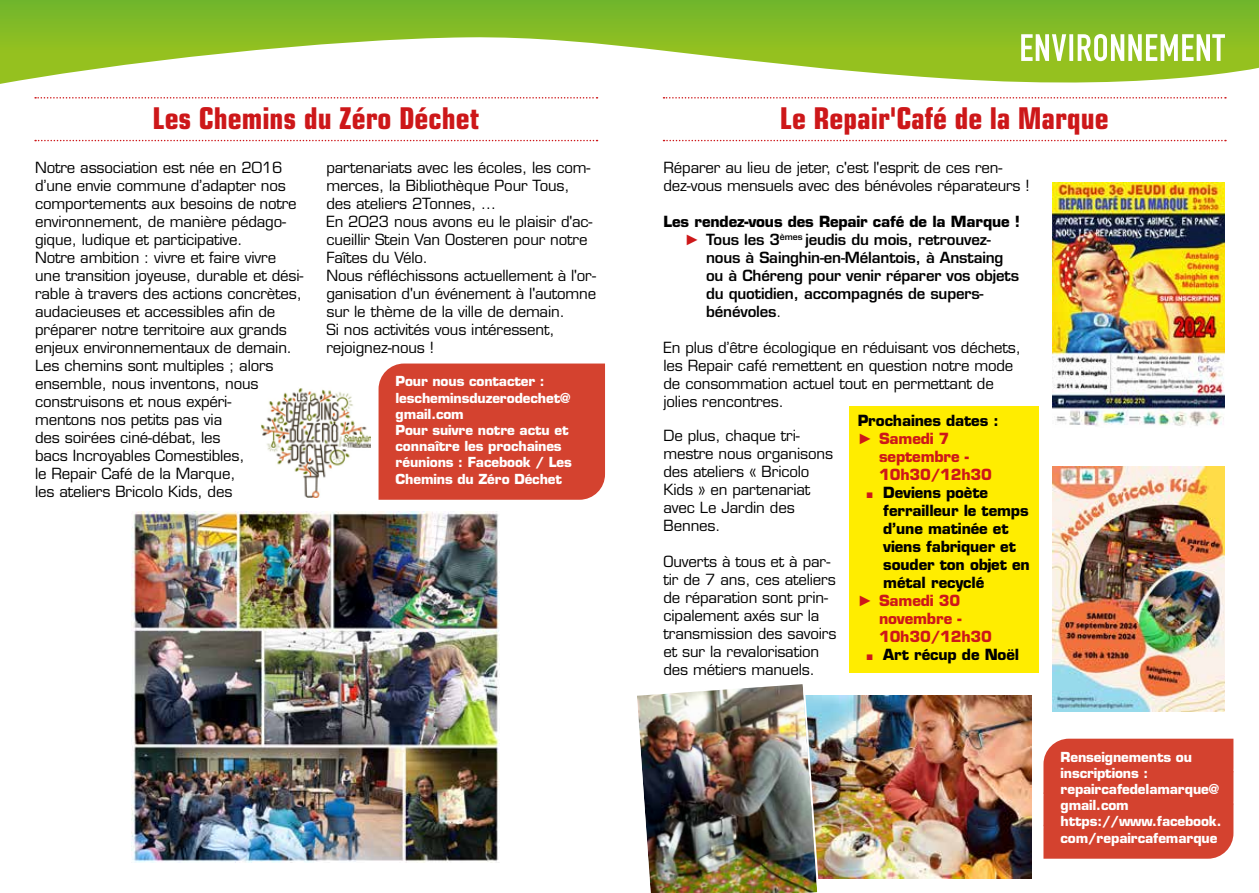
<style>
.page{position:relative;width:1259px;height:893px;background:#fff}
.page>*{position:absolute;margin:0;border:0;box-sizing:border-box;transform-origin:0 0}
.t1{font:700 condensed 30px "Eurostile LT Std";color:#cd1719}
.t2{font:15px/18px "Eurostile LT Std";letter-spacing:-.01em;color:#000}
.t3{font:700 15px/18px "Eurostile LT Std";letter-spacing:-.01em;color:#000;text-align:center}
.t4{font:600 15px/18px "Eurostile LT Std";letter-spacing:-.01em;color:#000}
.t5{font:700 15px "Eurostile LT Std";letter-spacing:-.01em;color:#cd1719}
.t6{font:700 13.5px/16.2px "Eurostile LT Std";letter-spacing:-.01em;color:#fff}
.s1{font-family:"Arial";font-weight:900;color:#cd1719}
.s2{font-weight:600}
.s3{font-weight:400}
.s4{font-family:"Arial";font-weight:900}
.s5{font-family:"Arial";font-weight:900;font-size:12px;color:#cd1719}
</style>
<div class="page">
<svg style="left:0;top:0;width:1259px;height:84px"></svg>
<svg style="left:1021px;top:34px;width:204px;height:27px"></svg>
<svg style="left:35px;top:140px;width:562px;height:1px"></svg>
<svg style="left:35px;top:97px;width:562px;height:2px"></svg>
<img style="left:132px;top:511px;width:368px;height:351px">
<img style="left:261px;top:388px;width:110px;height:109px">
<div style="left:378px;top:364px;width:227px;height:136px;background:#d4422f"></div>
<svg style="left:663px;top:140px;width:563px;height:1px"></svg>
<svg style="left:663px;top:97px;width:563px;height:2px"></svg>
<img style="left:820px;top:695px;width:211px;height:183px">
<img style="left:1052px;top:183px;width:173px;height:243px">
<img style="left:1052px;top:467px;width:173px;height:244px">
<div style="left:849px;top:406px;width:190px;height:32px;background:#ffed00"></div>
<div style="left:849px;top:424px;width:190px;height:68px;background:#ffed00"></div>
<div style="left:849px;top:478px;width:190px;height:122px;background:#ffed00"></div>
<div style="left:849px;top:586px;width:190px;height:68px;background:#ffed00"></div>
<div style="left:849px;top:640px;width:190px;height:32px;background:#ffed00"></div>
<div style="left:1043px;top:739px;width:190px;height:120px;background:#d4422f"></div>
<img style="left:637px;top:684px;width:183px;height:209px">
<h1 class="t1" style="left:152px;top:100px;width:328px">Les Chemins du Zéro Déchet</h1>
<p class="t2" style="left:35px;top:158px;width:270px">Notre association est née en 2016 d’une envie commune d’adapter nos comportements aux besoins de notre environnement, de manière pédago&shy;gique, ludique et participative.<br>Notre ambition : vivre et faire vivre une transition joyeuse, durable et dési&shy;rable à travers des actions concrètes, audacieuses et accessibles afin de préparer notre territoire aux grands enjeux environnementaux de demain.<br>Les chemins sont multiples ; alors ensemble, nous inventons, nous construisons et nous expéri-<br>mentons nos petits pas via<br>des soirées ciné-débat, les<br>bacs Incroyables Comestibles,<br>le Repair Café de la Marque,<br>les ateliers Bricolo Kids, des</p>
<p class="t2" style="left:326px;top:158px;width:271px">partenariats avec les écoles, les com&shy;merces, la Bibliothèque Pour Tous, des ateliers 2Tonnes, ...<br>En 2023 nous avons eu le plaisir d'ac&shy;cueillir Stein Van Oosteren pour notre<br>Faîtes du Vélo.<br>Nous réfléchissons actuellement à l'or&shy;ganisation d'un événement à l'automne sur le thème de la ville de demain.<br>Si nos activités vous intéressent, rejoignez-nous !</p>
<p class="t6" style="left:395px;top:373px;width:178px">Pour nous contacter : lescheminsduzerodechet@ gmail.com<br>Pour suivre notre actu et connaître les prochaines réunions : Facebook / Les<br>Chemins du Zéro Déchet</p>
<h1 class="t1" style="left:780px;top:100px;width:330px">Le Repair'Café de la Marque</h1>
<p class="t2" style="left:663px;top:158px;width:367px">Réparer au lieu de jeter, c'est l'esprit de ces ren&shy;dez-vous mensuels avec des bénévoles réparateurs !</p>
<p class="t3" style="left:663px;top:212px;width:358px">Les rendez-vous des Repair café de la Marque ! <span class="s1">►</span> <span class="s2">Tous les 3</span><sup>èmes</sup> <span class="s2">jeudis du mois, retrouvez-</span></p>
<p class="t4" style="left:706px;top:248px;width:315px">nous à Sainghin-en-Mélantois, à Anstaing ou à Chéreng pour venir réparer vos objets du quotidien, accompagnés de supers&shy;bénévoles<span class="s3">.</span></p>
<p class="t2" style="left:663px;top:338px;width:359px">En plus d’être écologique en réduisant vos déchets, les Repair café remettent en question notre mode de consommation actuel tout en permettant de jolies rencontres.</p>
<p class="t2" style="left:663px;top:426px;width:171px">De plus, chaque tri&shy;mestre nous organisons des ateliers « Bricolo<br>Kids » en partenariat avec Le Jardin des<br>Bennes.</p>
<p class="t2" style="left:663px;top:552px;width:174px">Ouverts à tous et à par&shy;tir de 7 ans, ces ateliers de réparation sont prin&shy;cipalement axés sur la transmission des savoirs et sur la revalorisation des métiers manuels.</p>
<p class="t3" style="left:857px;top:411px;width:143px">Prochaines dates :</p>
<p class="t5" style="left:857px;top:429px;width:93px"><span class="s4">►</span> Samedi 7</p>
<p class="t5" style="left:879px;top:447px;width:91px">septembre -</p>
<p class="t5" style="left:879px;top:465px;width:115px">10h30/12h30</p>
<p class="t3" style="left:866px;top:483px;width:123px"><span class="s5">■</span> Deviens poète</p>
<p class="t3" style="left:883px;top:501px;width:147px">ferrailleur le temps</p>
<p class="t3" style="left:883px;top:519px;width:127px">d’une matinée et</p>
<p class="t3" style="left:883px;top:537px;width:134px">viens fabriquer et</p>
<p class="t3" style="left:883px;top:555px;width:148px">souder ton objet en</p>
<p class="t3" style="left:883px;top:573px;width:102px">métal recyclé</p>
<p class="t5" style="left:857px;top:591px;width:104px"><span class="s4">►</span> Samedi 30</p>
<p class="t5" style="left:879px;top:609px;width:84px">novembre -</p>
<p class="t5" style="left:879px;top:627px;width:115px">10h30/12h30</p>
<p class="t3" style="left:866px;top:645px;width:154px"><span class="s5">■</span> Art récup de Noël</p>
<p class="t6" style="left:1060px;top:748px;width:163px">Renseignements ou inscriptions : repaircafedelamarque@ gmail.com https://www.facebook. com/repaircafemarque</p>
</div>
